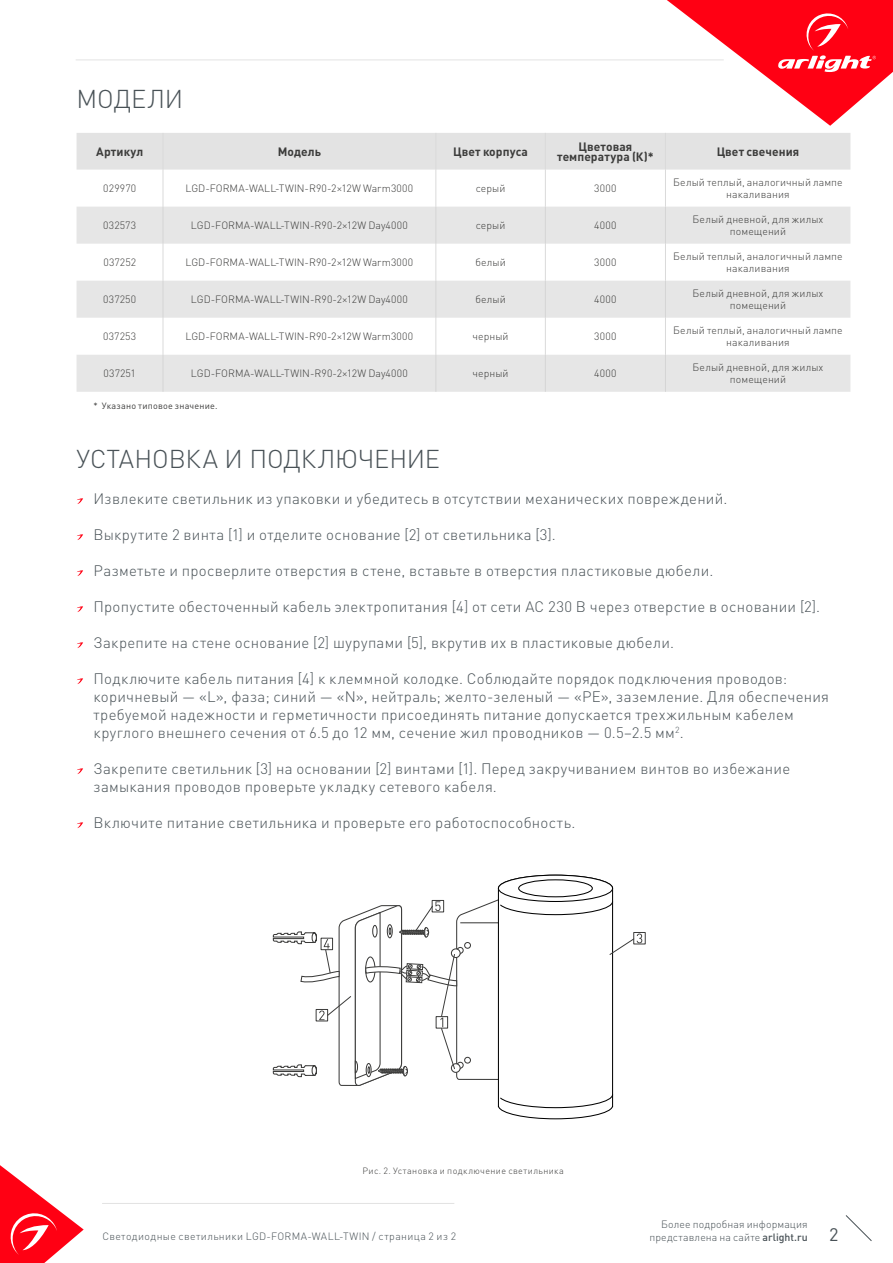
<style>
.page{position:relative;width:893px;height:1263px;background:#fff}
.page>*{position:absolute;margin:0;border:0;box-sizing:border-box;transform-origin:0 0}
.t1{font:300 25.5px "DIN Pro";letter-spacing:-.005em;color:#485156}
.t2{font:18px "DIN Pro";color:#485156}
.t3{font:300 15px/18px "DIN Pro";letter-spacing:.02em;color:#485156}
.t4{font:700 12px/10.5px "DIN Pro";letter-spacing:.005em;color:#3c3c3b;text-align:center}
.t5{font:300 10.5px/12px "DIN Pro";letter-spacing:.01em;color:#3c3c3b;text-align:center}
.t6{font:300 10.5px/12.6px "DIN Pro";letter-spacing:.025em;color:#485156;text-align:right}
.t7{font:300 9px "DIN Pro";letter-spacing:.04em;color:#3c3c3b}
.t8{font:9px "DIN Pro";letter-spacing:.025em;color:#3c3c3b}
.s1{font-weight:500}
</style>
<div class="page">
<hr style="left:76px;top:60px;width:648px;height:1px;background:#e3e3e3">
<svg style="left:667px;top:0;width:226px;height:126px"></svg>
<svg style="left:0;top:1165px;width:84px;height:98px"></svg>
<svg style="left:845px;top:1215px;width:27px;height:26px"></svg>
<hr style="left:102px;top:1203px;width:352px;height:1px;background:#e3e3e3">
<svg style="left:77px;top:498px;width:6px;height:6px"></svg>
<svg style="left:77px;top:534px;width:6px;height:6px"></svg>
<svg style="left:77px;top:570px;width:6px;height:6px"></svg>
<svg style="left:77px;top:606px;width:6px;height:6px"></svg>
<svg style="left:77px;top:642px;width:6px;height:6px"></svg>
<svg style="left:77px;top:678px;width:6px;height:6px"></svg>
<svg style="left:77px;top:768px;width:6px;height:6px"></svg>
<svg style="left:77px;top:822px;width:6px;height:6px"></svg>
<svg style="left:272px;top:874px;width:370px;height:246px"></svg>
<div style="left:77px;top:133px;width:773px;height:37px;background:#e3e3e3"></div>
<svg style="left:77px;top:207px;width:773px;height:185px;fill:#e6e6e6"></svg>
<hr style="left:163px;top:133px;width:1px;height:37px;background:#dadada">
<hr style="left:435px;top:133px;width:1px;height:37px;background:#dadada">
<hr style="left:545px;top:133px;width:1px;height:37px;background:#dadada">
<hr style="left:665px;top:133px;width:1px;height:37px;background:#dadada">
<hr style="left:665px;top:170px;width:1px;height:37px;background:#dadada">
<hr style="left:665px;top:244px;width:1px;height:37px;background:#dadada">
<hr style="left:665px;top:318px;width:1px;height:37px;background:#dadada">
<hr style="left:163px;top:170px;width:1px;height:37px;background:#dadada">
<hr style="left:163px;top:244px;width:1px;height:37px;background:#dadada">
<hr style="left:163px;top:318px;width:1px;height:37px;background:#dadada">
<hr style="left:435px;top:170px;width:1px;height:37px;background:#dadada">
<hr style="left:545px;top:170px;width:1px;height:37px;background:#dadada">
<hr style="left:435px;top:244px;width:1px;height:37px;background:#dadada">
<hr style="left:545px;top:244px;width:1px;height:37px;background:#dadada">
<hr style="left:435px;top:318px;width:1px;height:37px;background:#dadada">
<hr style="left:545px;top:318px;width:1px;height:37px;background:#dadada">
<hr style="left:163px;top:207px;width:1px;height:37px;background:#d5d5d5">
<hr style="left:163px;top:281px;width:1px;height:37px;background:#d5d5d5">
<hr style="left:163px;top:355px;width:1px;height:37px;background:#d5d5d5">
<hr style="left:435px;top:207px;width:1px;height:37px;background:#d5d5d5">
<hr style="left:545px;top:207px;width:1px;height:37px;background:#d5d5d5">
<hr style="left:665px;top:207px;width:1px;height:37px;background:#d5d5d5">
<hr style="left:435px;top:281px;width:1px;height:37px;background:#d5d5d5">
<hr style="left:545px;top:281px;width:1px;height:37px;background:#d5d5d5">
<hr style="left:665px;top:281px;width:1px;height:37px;background:#d5d5d5">
<hr style="left:435px;top:355px;width:1px;height:37px;background:#d5d5d5">
<hr style="left:545px;top:355px;width:1px;height:37px;background:#d5d5d5">
<hr style="left:665px;top:355px;width:1px;height:37px;background:#d5d5d5">
<h1 class="t1" style="left:77px;top:81px;width:108px">МОДЕЛИ</h1>
<p class="t4" style="left:96px;top:145px;width:49px">Артикул</p>
<p class="t4" style="left:278px;top:145px;width:45px">Модель</p>
<p class="t4" style="left:453px;top:146px;width:76px">Цвет корпуса</p>
<p class="t4" style="left:557px;top:140px;width:98px">Цветовая температура (К)*</p>
<p class="t4" style="left:717px;top:146px;width:84px">Цвет свечения</p>
<p class="t5" style="left:103px;top:182px;width:35px">029970</p>
<p class="t5" style="left:186px;top:182px;width:229px">LGD-FORMA-WALL-TWIN-R90-2×12W Warm3000</p>
<p class="t5" style="left:476px;top:182px;width:31px">серый</p>
<p class="t5" style="left:594px;top:182px;width:24px">3000</p>
<p class="t5" style="left:673px;top:176px;width:171px">Белый теплый, аналогичный лампе накаливания</p>
<p class="t5" style="left:103px;top:219px;width:34px">032573</p>
<p class="t5" style="left:191px;top:219px;width:218px">LGD-FORMA-WALL-TWIN-R90-2×12W Day4000</p>
<p class="t5" style="left:476px;top:219px;width:31px">серый</p>
<p class="t5" style="left:594px;top:219px;width:24px">4000</p>
<p class="t5" style="left:692px;top:213px;width:132px">Белый дневной, для жилых помещений</p>
<p class="t5" style="left:103px;top:256px;width:34px">037252</p>
<p class="t5" style="left:186px;top:256px;width:229px">LGD-FORMA-WALL-TWIN-R90-2×12W Warm3000</p>
<p class="t5" style="left:475px;top:256px;width:32px">белый</p>
<p class="t5" style="left:594px;top:256px;width:24px">3000</p>
<p class="t5" style="left:673px;top:250px;width:171px">Белый теплый, аналогичный лампе накаливания</p>
<p class="t5" style="left:103px;top:293px;width:34px">037250</p>
<p class="t5" style="left:191px;top:293px;width:218px">LGD-FORMA-WALL-TWIN-R90-2×12W Day4000</p>
<p class="t5" style="left:475px;top:293px;width:32px">белый</p>
<p class="t5" style="left:594px;top:293px;width:24px">4000</p>
<p class="t5" style="left:692px;top:287px;width:132px">Белый дневной, для жилых помещений</p>
<p class="t5" style="left:103px;top:330px;width:35px">037253</p>
<p class="t5" style="left:186px;top:330px;width:229px">LGD-FORMA-WALL-TWIN-R90-2×12W Warm3000</p>
<p class="t5" style="left:472px;top:330px;width:38px">черный</p>
<p class="t5" style="left:594px;top:330px;width:24px">3000</p>
<p class="t5" style="left:673px;top:324px;width:171px">Белый теплый, аналогичный лампе накаливания</p>
<p class="t5" style="left:104px;top:367px;width:34px">037251</p>
<p class="t5" style="left:191px;top:367px;width:218px">LGD-FORMA-WALL-TWIN-R90-2×12W Day4000</p>
<p class="t5" style="left:472px;top:367px;width:38px">черный</p>
<p class="t5" style="left:594px;top:367px;width:24px">4000</p>
<p class="t5" style="left:692px;top:361px;width:132px">Белый дневной, для жилых помещений</p>
<p class="t8" style="left:94px;top:400px;width:125px">* Указано типовое значение.</p>
<h1 class="t1" style="left:77px;top:441px;width:365px">УСТАНОВКА И ПОДКЛЮЧЕНИЕ</h1>
<p class="t3" style="left:94px;top:489px;width:635px">Извлеките светильник из упаковки и убедитесь в отсутствии механических повреждений.</p>
<p class="t3" style="left:94px;top:525px;width:464px">Выкрутите 2 винта [1] и отделите основание [2] от светильника [3].</p>
<p class="t3" style="left:94px;top:561px;width:621px">Разметьте и просверлите отверстия в стене, вставьте в отверстия пластиковые дюбели.</p>
<p class="t3" style="left:94px;top:597px;width:728px">Пропустите обесточенный кабель электропитания [4] от сети AC 230 В через отверстие в основании [2].</p>
<p class="t3" style="left:94px;top:633px;width:582px">Закрепите на стене основание [2] шурупами [5], вкрутив их в пластиковые дюбели.</p>
<p class="t3" style="left:94px;top:669px;width:737px">Подключите кабель питания [4] к клеммной колодке. Соблюдайте порядок подключения проводов: коричневый — «L», фаза; синий — «N», нейтраль; желто-зеленый — «PE», заземление. Для обеспечения требуемой надежности и герметичности присоединять питание допускается трехжильным кабелем круглого внешнего сечения от 6.5 до 12 мм, сечение жил проводников — 0.5–2.5 мм<sup>2</sup>.</p>
<p class="t3" style="left:94px;top:759px;width:698px">Закрепите светильник [3] на основании [2] винтами [1]. Перед закручиванием винтов во избежание замыкания проводов проверьте укладку сетевого кабеля.</p>
<p class="t3" style="left:94px;top:813px;width:483px">Включите питание светильника и проверьте его работоспособность.</p>
<p class="t7" style="left:362px;top:1165px;width:203px">Рис. 2. Установка и подключение светильника</p>
<p class="t6" style="left:649px;top:1217px;width:160px">Более подробная информация представлена на сайте <span class="s1">arlight.ru</span></p>
<p class="t6" style="left:102px;top:1229px;width:355px">Светодиодные светильники LGD-FORMA-WALL-TWIN / страница 2 из 2</p>
<p class="t2" style="left:829px;top:1222px;width:11px">2</p>
</div>
